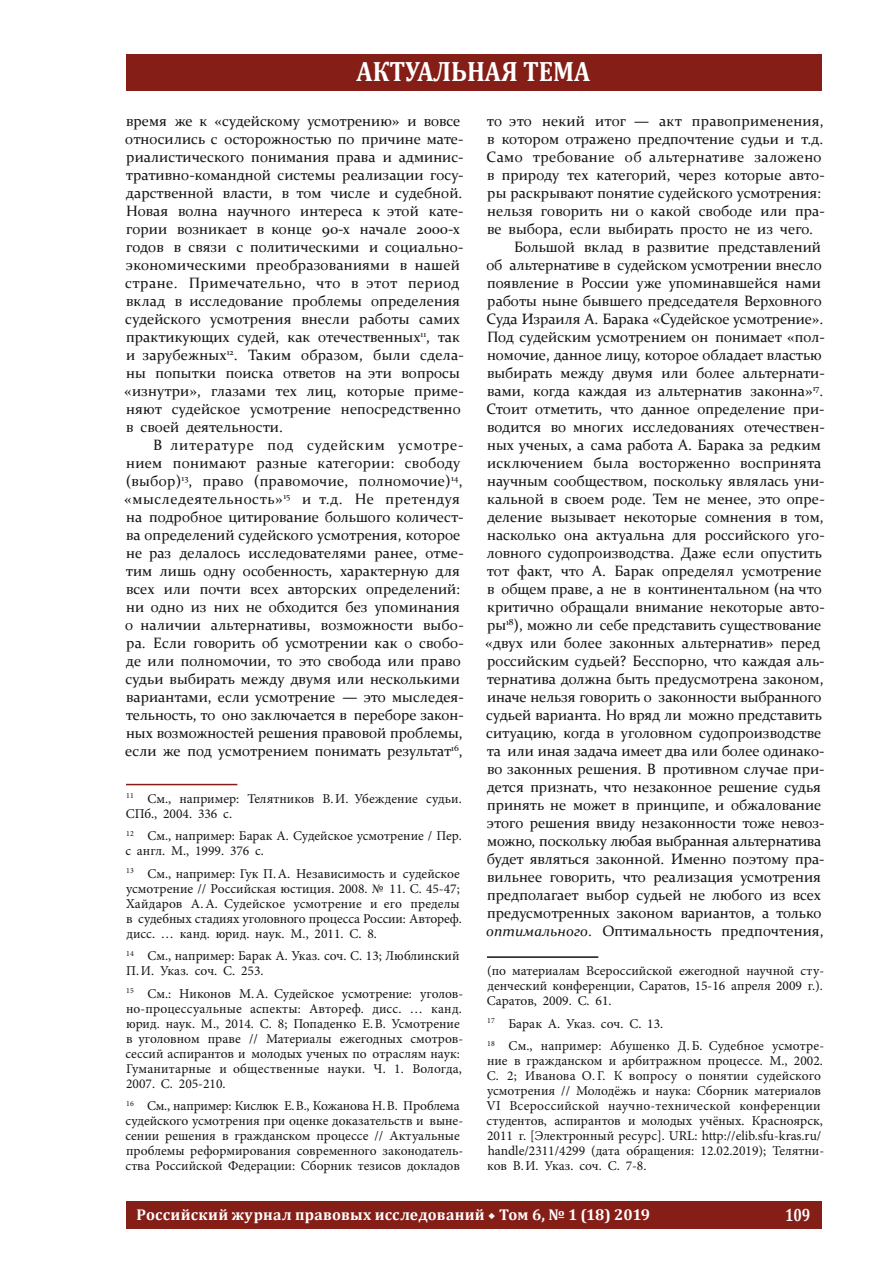
<style>
.page{position:relative;width:893px;height:1263px;background:#fff}
.page>*{position:absolute;margin:0;border:0;box-sizing:border-box;transform-origin:0 0}
.t1{font:700 28.2px "Cambria";color:#fff;scale:.88 1}
.t2{font:700 17.85px "Cambria";color:#fff;scale:.8 1}
.t3{font:700 15.6px "Cambria";letter-spacing:.015em;color:#fff}
.t4{font:15px/18px "Constantia";color:#131413}
.t5{font:15px "Constantia";letter-spacing:.02em;color:#131413}
.t6{font:13.5px/15px "Minion Pro";color:#131413}
.s1{font-style:italic}
.s2{font-family:"Minion Pro"}
</style>
<div class="page">
<div style="left:126px;top:54px;width:695px;height:36px;background:#851e17"></div>
<div style="left:126px;top:1202px;width:695px;height:27px;background:#851e17"></div>
<hr style="left:126px;top:784px;width:111px;height:1px;background:#851e17">
<hr style="left:487px;top:956px;width:111px;height:2px;background:#131413">
<h1 class="t1" style="left:357px;top:51px;width:267px">АКТУАЛЬНАЯ ТЕМА</h1>
<p class="t4" style="left:124px;top:111px;width:341px">время же к «судейскому усмотрению» и вовсе относились с осторожностью по причине мате&shy;риалистического понимания права и админис&shy;тративно-командной системы реализации госу&shy;дарственной власти, в том числе и судебной.<br>Новая волна научного интереса к этой кате&shy;гории возникает в конце 90-х начале 2000-х годов в связи с политическими и социально&shy;экономическими преобразованиями в нашей стране. Примечательно, что в этот период вклад в исследование проблемы определения судейского усмотрения внесли работы самих практикующих судей, как отечественных<sup>11</sup>, так и зарубежных<sup>12</sup>. Таким образом, были сдела&shy;ны попытки поиска ответов на эти вопросы «изнутри», глазами тех лиц, которые приме&shy;няют судейское усмотрение непосредственно в своей деятельности.</p>
<p class="t4" style="left:124px;top:435px;width:341px;text-indent:29px">В литературе под судейским усмотре&shy;нием понимают разные категории: свободу (выбор)<sup>13</sup>, право (правомочие, полномочие)<sup>14</sup>, «мыследеятельность»<sup>15</sup> и т.д. Не претендуя на подробное цитирование большого количест&shy;ва определений судейского усмотрения, которое не раз делалось исследователями ранее, отме&shy;тим лишь одну особенность, характерную для всех или почти всех авторских определений: ни одно из них не обходится без упоминания о наличии альтернативы, возможности выбо&shy;ра. Если говорить об усмотрении как о свобо&shy;де или полномочии, то это свобода или право судьи выбирать между двумя или несколькими вариантами, если усмотрение — это мыследея&shy;тельность, то оно заключается в переборе закон&shy;ных возможностей решения правовой проблемы, если же под усмотрением понимать результат<sup>16</sup>,</p>
<p class="t6" style="left:126px;top:791px;width:338px"><sup>11</sup> См., например: Телятников В.И. Убеждение судьи.<br>СПб., 2004. 336 с.</p>
<p class="t6" style="left:125px;top:828px;width:338px"><sup>12</sup> См., например: Барак А. Судейское усмотрение / Пер. с англ. М., 1999. 376 с.</p>
<p class="t6" style="left:126px;top:866px;width:337px"><sup>13</sup> См., например: Гук П.А. Независимость и судейское усмотрение // Российская юстиция. 2008. № 11. С. 45-47; Хайдаров А.А. Судейское усмотрение и его пределы в судебных стадиях уголовного процесса России: Автореф. дисс. … канд. юрид. наук. М., 2011. С. 8.</p>
<p class="t6" style="left:126px;top:948px;width:335px"><sup>14</sup> См., например: Барак А. Указ. соч. С. 13; Люблинский<br>П.И. Указ. соч. С. 253.</p>
<p class="t6" style="left:125px;top:986px;width:339px"><sup>15</sup> См.: Никонов М.А. Судейское усмотрение: уголов&shy;но-процессуальные аспекты: Автореф. дисс. … канд. юрид. наук. М., 2014. С. 8; Попаденко Е.В. Усмотрение в уголовном праве // Материалы ежегодных смотров&shy;сессий аспирантов и молодых ученых по отраслям наук:<br>Гуманитарные и общественные науки. Ч. 1. Вологда, 2007. С. 205-210.</p>
<p class="t6" style="left:125px;top:1098px;width:339px"><sup>16</sup> См., например: Кислюк Е.В., Кожанова Н.В. Проблема судейского усмотрения при оценке доказательств и выне&shy;сении решения в гражданском процессе // Актуальные проблемы реформирования современного законодатель&shy;ства Российской Федерации: Сборник тезисов докладов</p>
<p class="t4" style="left:487px;top:111px;width:338px">то это некий итог — акт правоприменения,</p>
<p class="t4" style="left:487px;top:129px;width:338px">в котором отражено предпочтение судьи и т.д.</p>
<p class="t5" style="left:487px;top:147px;width:337px">Само требование об альтернативе заложено</p>
<p class="t4" style="left:487px;top:165px;width:339px">в природу тех категорий, через которые авто-</p>
<p class="t4" style="left:487px;top:183px;width:335px">ры раскрывают понятие судейского усмотрения:</p>
<p class="t4" style="left:487px;top:201px;width:339px">нельзя говорить ни о какой свободе или пра-</p>
<p class="t4" style="left:487px;top:219px;width:327px">ве выбора, если выбирать просто не из чего.</p>
<p class="t4" style="left:514px;top:237px;width:308px">Большой вклад в развитие представлений</p>
<p class="t4" style="left:486px;top:255px;width:337px">об альтернативе в судейском усмотрении внесло</p>
<p class="t4" style="left:487px;top:273px;width:335px">появление в России уже упоминавшейся нами</p>
<p class="t4" style="left:487px;top:291px;width:336px">работы ныне бывшего председателя Верховного</p>
<p class="t4" style="left:487px;top:309px;width:338px">Суда Израиля А. Барака «Судейское усмотрение».</p>
<p class="t4" style="left:487px;top:327px;width:339px">Под судейским усмотрением он понимает «пол-</p>
<p class="t4" style="left:487px;top:345px;width:336px">номочие, данное лицу, которое обладает властью</p>
<p class="t4" style="left:487px;top:363px;width:339px">выбирать между двумя или более альтернати-</p>
<p class="t4" style="left:487px;top:381px;width:338px">вами, когда каждая из альтернатив законна»<sup>17</sup>.</p>
<p class="t4" style="left:487px;top:399px;width:340px">Стоит отметить, что данное определение при-</p>
<p class="t4" style="left:487px;top:417px;width:339px">водится во многих исследованиях отечествен-</p>
<p class="t4" style="left:487px;top:435px;width:335px">ных ученых, а сама работа А. Барака за редким</p>
<p class="t4" style="left:487px;top:453px;width:336px">исключением была восторженно воспринята</p>
<p class="t4" style="left:487px;top:471px;width:339px">научным сообществом, поскольку являлась уни-</p>
<p class="t4" style="left:487px;top:489px;width:339px">кальной в своем роде. Тем не менее, это опре-</p>
<p class="t4" style="left:487px;top:507px;width:338px">деление вызывает некоторые сомнения в том,</p>
<p class="t4" style="left:487px;top:525px;width:339px">насколько она актуальна для российского уго-</p>
<p class="t4" style="left:486px;top:543px;width:337px">ловного судопроизводства. Даже если опустить</p>
<p class="t4" style="left:487px;top:561px;width:336px">тот факт, что А. Барак определял усмотрение</p>
<p class="t4" style="left:487px;top:579px;width:336px">в общем праве, а не в континентальном (на что</p>
<p class="t4" style="left:487px;top:597px;width:339px">критично обращали внимание некоторые авто-</p>
<p class="t4" style="left:487px;top:615px;width:336px">ры<sup>18</sup>), можно ли себе представить существование</p>
<p class="t4" style="left:485px;top:633px;width:337px">«двух или более законных альтернатив» перед</p>
<p class="t4" style="left:487px;top:651px;width:339px">российским судьей? Бесспорно, что каждая аль-</p>
<p class="t4" style="left:487px;top:669px;width:338px">тернатива должна быть предусмотрена законом,</p>
<p class="t4" style="left:487px;top:687px;width:336px">иначе нельзя говорить о законности выбранного</p>
<p class="t4" style="left:486px;top:705px;width:337px">судьей варианта. Но вряд ли можно представить</p>
<p class="t4" style="left:486px;top:723px;width:337px">ситуацию, когда в уголовном судопроизводстве</p>
<p class="t4" style="left:487px;top:741px;width:339px">та или иная задача имеет два или более одинако-</p>
<p class="t4" style="left:487px;top:759px;width:339px">во законных решения. В противном случае при-</p>
<p class="t4" style="left:487px;top:777px;width:335px">дется признать, что незаконное решение судья</p>
<p class="t4" style="left:487px;top:795px;width:336px">принять не может в принципе, и обжалование</p>
<p class="t4" style="left:487px;top:813px;width:339px">этого решения ввиду незаконности тоже невоз-</p>
<p class="t4" style="left:487px;top:831px;width:336px">можно, поскольку любая выбранная альтернатива</p>
<p class="t4" style="left:487px;top:849px;width:339px">будет являться законной. Именно поэтому пра-</p>
<p class="t4" style="left:487px;top:867px;width:335px">вильнее говорить, что реализация усмотрения</p>
<p class="t4" style="left:487px;top:885px;width:335px">предполагает выбор судьей не любого из всех</p>
<p class="t4" style="left:487px;top:903px;width:336px">предусмотренных законом вариантов, а только</p>
<p class="t4" style="left:486px;top:921px;width:339px"><span class="s1">оптимального</span>. Оптимальность предпочтения,</p>
<p class="t6" style="left:487px;top:963px;width:339px;text-align:justify">(по материалам Всероссийской ежегодной научной сту&shy;денческий конференции, Саратов, 15-16 апреля 2009 г.).<br>Саратов, 2009. С. 61.</p>
<p class="t6" style="left:487px;top:1012px;width:338px;line-height:22.5px"><sup>17</sup> Барак А. Указ. соч. С. 13.<br><sup>18</sup> См., например: Абушенко Д.Б. Судебное усмотре-</p>
<p class="t6" style="left:486px;top:1053px;width:339px">ние в гражданском и арбитражном процессе. М., 2002.<br>С. 2; Иванова О. Г. К вопросу о понятии судейского усмотрения // Молодёжь и наука: Сборник материалов VI Всероссийской научно-технической конференции студентов, аспирантов и молодых учёных. Красноярск, 2011 г. [Электронный ресурс]. URL: http://elib.sfu-kras.ru/ handle/2311/4299 (дата обращения: 12.02.2019); Телятни&shy;ков В.И. Указ. соч. С. 7-8.</p>
<p class="t3" style="left:137px;top:1203px;width:515px">Российский журнал правовых исследований <span class="s2">◆</span> Том 6, № 1 (18) 2019</p>
<p class="t2" style="left:785px;top:1202px;width:33px">109</p>
</div>
